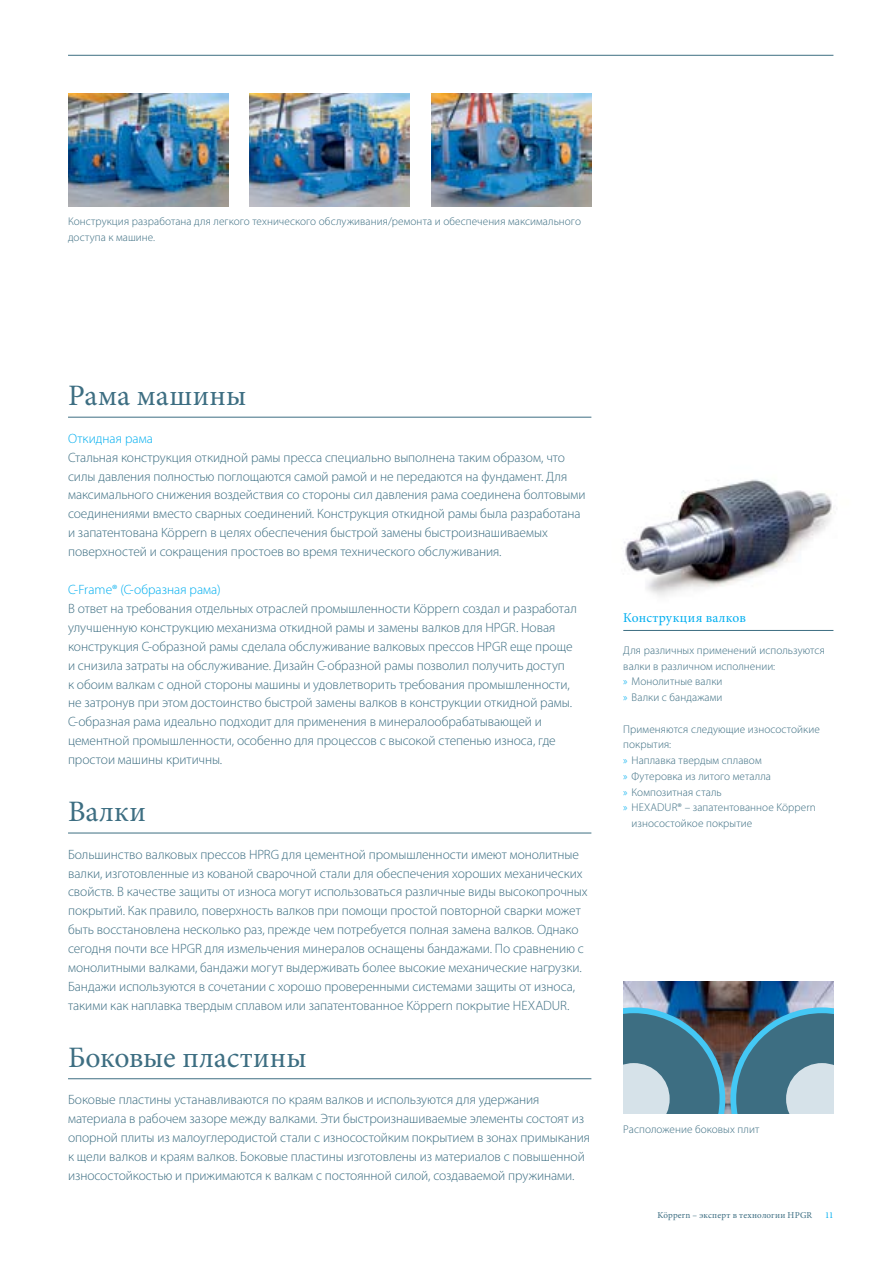
<style>
.page{position:relative;width:893px;height:1263px;background:#fff}
.page>*{position:absolute;margin:0;border:0;box-sizing:border-box;transform-origin:0 0}
.t1{font:29.7px "Minion Pro";letter-spacing:.005em;color:#3d6e82}
.t2{font:300 13.5px/18.9px "Myriad Pro";letter-spacing:-.005em;color:#3d6e82}
.t3{font:300 13.5px "Myriad Pro";letter-spacing:.005em;color:#00aeef}
.t4{font:13.5px "Minion Pro";letter-spacing:.025em;color:#00aeef}
.t5{font:300 11.25px/15.8px "Myriad Pro";letter-spacing:.01em;color:#3d6e82}
.t6{font:9px "Minion Pro";letter-spacing:.02em;color:#3d6e82}
.t7{font:9px "Minion Pro";color:#00aeef}
.s1{color:#00aeef}
</style>
<div class="page">
<img style="left:68px;top:93px;width:160px;height:113px">
<img style="left:250px;top:93px;width:160px;height:113px">
<img style="left:431px;top:93px;width:160px;height:113px">
<img style="left:624px;top:479px;width:211px;height:117px">
<img style="left:623px;top:981px;width:210px;height:26px">
<svg style="left:623px;top:1007px;width:210px;height:107px;background:#5d8394"></svg>
<hr style="left:68px;top:417px;width:523px;height:1px;background:#3d6e82">
<hr style="left:68px;top:833px;width:523px;height:1px;background:#3d6e82">
<hr style="left:68px;top:1078px;width:523px;height:1px;background:#3d6e82">
<hr style="left:623px;top:630px;width:210px;height:1px;background:#3d6e82">
<hr style="left:68px;top:55px;width:765px;height:1px;background:#3d6e82">
<p class="t5" style="left:68px;top:214px;width:514px">Конструкция разработана для легкого технического обслуживания/ремонта и обеспечения максимального доступа к машине.</p>
<h1 class="t1" style="left:68px;top:376px;width:180px">Рама машины</h1>
<p class="t3" style="left:68px;top:430px;width:86px">Откидная рама</p>
<p class="t2" style="left:68px;top:448px;width:519px">Стальная конструкция откидной рамы пресса специально выполнена таким образом, что силы давления полностью поглощаются самой рамой и не передаются на фундамент. Для максимального снижения воздействия со стороны сил давления рама соединена болтовыми соединениями вместо сварных соединений. Конструкция откидной рамы была разработана и запатентована Köppern в целях обеспечения быстрой замены быстроизнашиваемых поверхностей и сокращения простоев во время технического обслуживания.</p>
<p class="t3" style="left:68px;top:581px;width:154px">C-Frame® (C-образная рама)</p>
<p class="t2" style="left:68px;top:599px;width:510px">В ответ на требования отдельных отраслей промышленности Köppern создал и разработал улучшенную конструкцию механизма откидной рамы и замены валков для HPGR. Новая конструкция C-образной рамы сделала обслуживание валковых прессов HPGR еще проще и снизила затраты на обслуживание. Дизайн C-образной рамы позволил получить доступ<br>к обоим валкам с одной стороны машины и удовлетворить требования промышленности, не затронув при этом достоинство быстрой замены валков в конструкции откидной рамы.<br>C-образная рама идеально подходит для применения в минералообрабатывающей и цементной промышленности, особенно для процессов с высокой степенью износа, где простои машины критичны.</p>
<h1 class="t1" style="left:68px;top:791px;width:80px">Валки</h1>
<p class="t2" style="left:68px;top:844px;width:521px">Большинство валковых прессов HPRG для цементной промышленности имеют монолитные валки, изготовленные из кованой сварочной стали для обеспечения хороших механических свойств. В качестве защиты от износа могут использоваться различные виды высокопрочных покрытий. Как правило, поверхность валков при помощи простой повторной сварки может быть восстановлена несколько раз, прежде чем потребуется полная замена валков. Однако сегодня почти все HPGR для измельчения минералов оснащены бандажами. По сравнению с монолитными валками, бандажи могут выдерживать более высокие механические нагрузки.<br>Бандажи используются в сочетании с хорошо проверенными системами защиты от износа, такими как наплавка твердым сплавом или запатентованное Köppern покрытие HEXADUR.</p>
<h1 class="t1" style="left:68px;top:1037px;width:240px">Боковые пластины</h1>
<p class="t2" style="left:68px;top:1090px;width:524px">Боковые пластины устанавливаются по краям валков и используются для удержания материала в рабочем зазоре между валками. Эти быстроизнашиваемые элементы состоят из опорной плиты из малоуглеродистой стали с износостойким покрытием в зонах примыкания к щели валков и краям валков. Боковые пластины изготовлены из материалов с повышенной износостойкостью и прижимаются к валкам с постоянной силой, создаваемой пружинами.</p>
<p class="t4" style="left:623px;top:609px;width:124px">Конструкция валков</p>
<p class="t5" style="left:623px;top:642px;width:203px">Для различных применений используются валки в различном исполнении:<br><span class="s1">»</span> Монолитные валки<br><span class="s1">»</span> Валки с бандажами</p>
<p class="t5" style="left:623px;top:721px;width:198px">Применяются следующие износостойкие</p>
<p class="t5" style="left:623px;top:737px;width:49px">покрытия:</p>
<p class="t5" style="left:623px;top:752px;width:140px"><span class="s1">»</span> Наплавка твердым сплавом</p>
<p class="t5" style="left:623px;top:768px;width:149px"><span class="s1">»</span> Футеровка из литого металла</p>
<p class="t5" style="left:623px;top:784px;width:100px"><span class="s1">»</span> Композитная сталь</p>
<p class="t5" style="left:623px;top:800px;width:194px"><span class="s1">»</span> HEXADUR® – запатентованное Köppern</p>
<p class="t5" style="left:632px;top:815px;width:122px">износостойкое покрытие</p>
<p class="t5" style="left:623px;top:1121px;width:138px">Расположение боковых плит</p>
<p class="t6" style="left:657px;top:1209px;width:156px">Köppern – эксперт в технологии HPGR</p>
<p class="t7" style="left:825px;top:1209px;width:10px">11</p>
</div>
